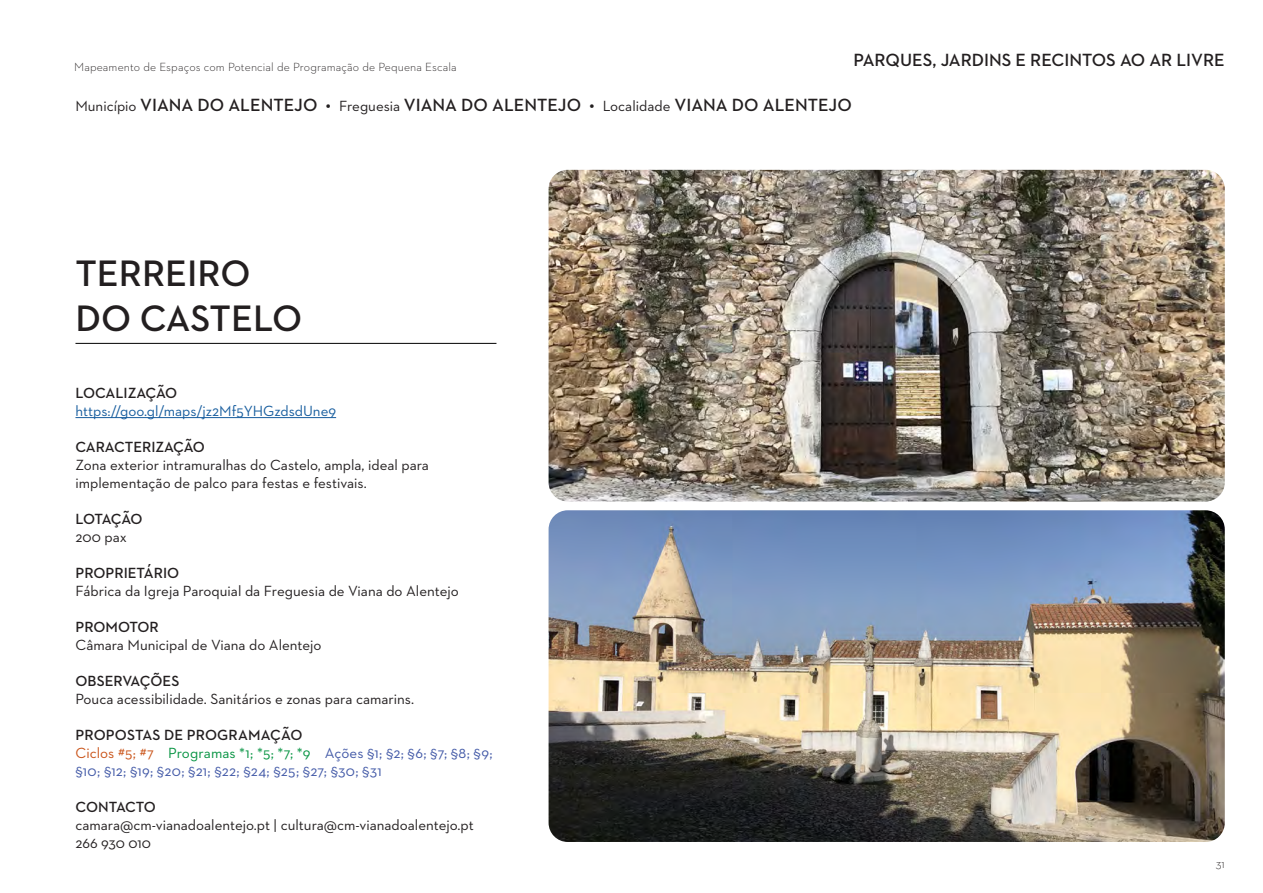
<style>
.page{position:relative;width:1263px;height:893px;background:#fff}
.page>*{position:absolute;margin:0;border:0;box-sizing:border-box;transform-origin:0 0}
.t1{font:600 37.5px/45px "Neutraface 2 Text";color:#231f20}
.t2{font:600 18px "Neutraface 2 Text";color:#231f20}
.t3{font:15px/18px "Neutraface 2 Text";color:#231f20}
.t4{font:15px/18px "Neutraface 2 Text";letter-spacing:.005em;color:#4259a7}
.t5{font:600 15px "Neutraface 2 Text";letter-spacing:-.005em;color:#231f20}
.t6{font:15px "Neutraface 2 Text";color:#175d9e}
.t7{font:600 15px "Neutraface 2 Text";letter-spacing:-.05em;color:#231f20}
.t8{font:300 12px "Neutraface 2 Text";letter-spacing:.01em;color:#231f20}
.s1{font-weight:400;font-size:15px}
.s2{font-weight:600;color:#231f20}
.s3{color:#ca5419}
.s4{color:#059341}
</style>
<div class="page">
<hr style="left:75px;top:343px;width:421px;height:1px;background:#000">
<hr style="left:75px;top:417px;width:261px;height:1px;background:#175d9e">
<img style="left:549px;top:170px;width:676px;height:331px">
<img style="left:549px;top:510px;width:676px;height:332px">
<p class="t8" style="left:74px;top:59px;width:384px">Mapeamento de Espaços com Potencial de Programação de Pequena Escala</p>
<p class="t2" style="left:853px;top:49px;width:373px">PARQUES, JARDINS E RECINTOS AO AR LIVRE</p>
<p class="t2" style="left:75px;top:93px;width:778px"><span class="s1">Município</span> VIANA DO ALENTEJO • <span class="s1">Freguesia</span> VIANA DO ALENTEJO • <span class="s1">Localidade</span> VIANA DO ALENTEJO</p>
<h1 class="t1" style="left:75px;top:251px;width:228px">TERREIRO<br>DO CASTELO</h1>
<p class="t5" style="left:75px;top:383px;width:103px">LOCALIZAÇÃO</p>
<p class="t6" style="left:75px;top:401px;width:262px">https://goo.gl/maps/jz2Mf5YHGzdsdUne9</p>
<p class="t5" style="left:75px;top:437px;width:131px">CARACTERIZAÇÃO</p>
<p class="t3" style="left:75px;top:455px;width:355px">Zona exterior intramuralhas do Castelo, ampla, ideal para implementação de palco para festas e festivais.</p>
<p class="t7" style="left:75px;top:509px;width:69px">LOTAÇÃO</p>
<p class="t3" style="left:75px;top:527px;width:53px">200 pax</p>
<p class="t5" style="left:75px;top:563px;width:105px">PROPRIETÁRIO</p>
<p class="t3" style="left:75px;top:581px;width:385px">Fábrica da Igreja Paroquial da Freguesia de Viana do Alentejo</p>
<p class="t5" style="left:75px;top:617px;width:85px">PROMOTOR</p>
<p class="t3" style="left:75px;top:635px;width:248px">Câmara Municipal de Viana do Alentejo</p>
<p class="t5" style="left:75px;top:671px;width:105px">OBSERVAÇÕES</p>
<p class="t3" style="left:75px;top:689px;width:340px">Pouca acessibilidade. Sanitários e zonas para camarins.</p>
<p class="t4" style="left:75px;top:725px;width:419px"><span class="s2">PROPOSTAS DE PROGRAMAÇÃO<br></span><span class="s3">Ciclos #5; #7</span> <span class="s4">Programas *1; *5; *7; *9</span> Ações §1; §2; §6; §7; §8; §9; §10; §12; §19; §20; §21; §22; §24; §25; §27; §30; §31</p>
<p class="t5" style="left:75px;top:797px;width:82px">CONTACTO</p>
<p class="t3" style="left:75px;top:815px;width:400px">camara@cm-vianadoalentejo.pt | cultura@cm-vianadoalentejo.pt<br>266 930 010</p>
<p class="t8" style="left:1216px;top:857px;width:11px">31</p>
</div>
